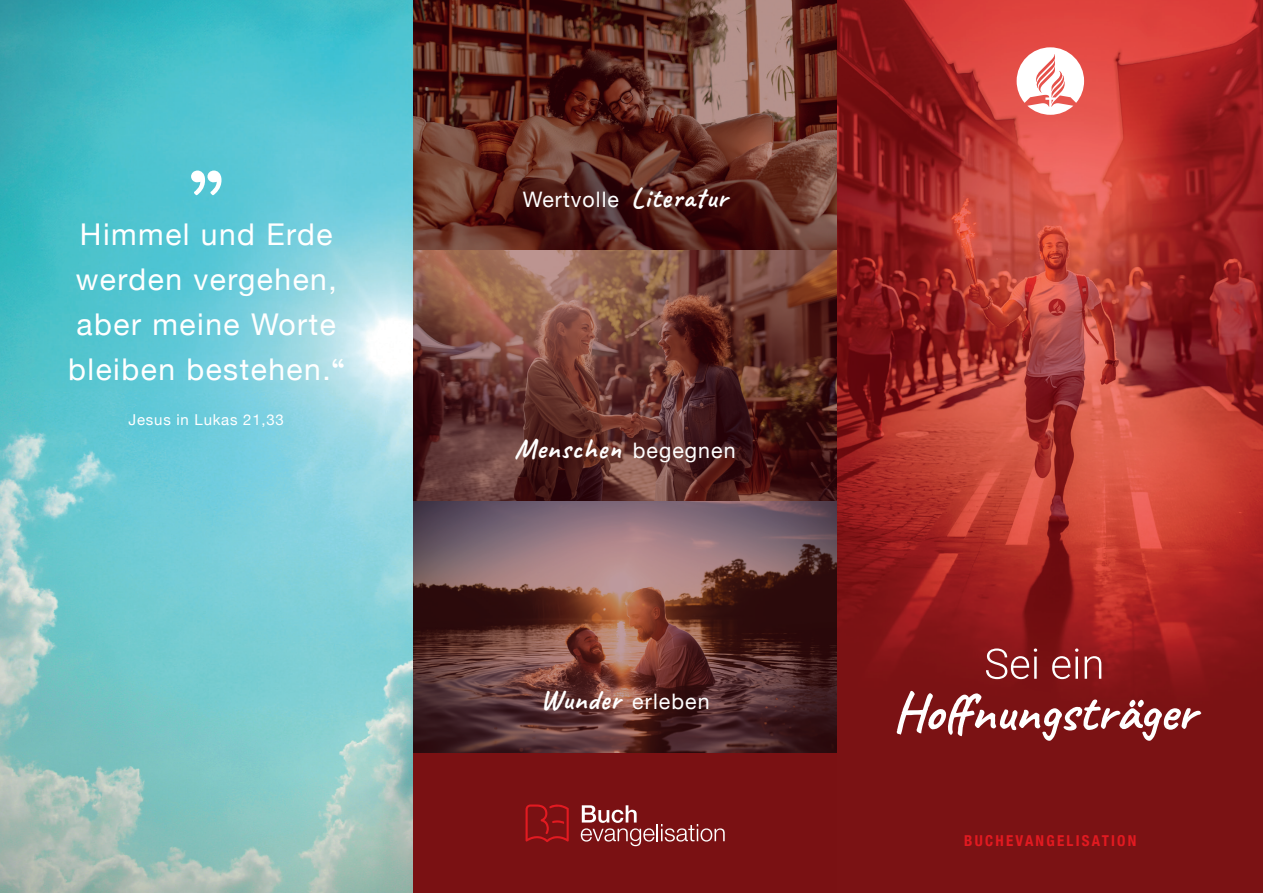
<style>
.page{position:relative;width:1263px;height:893px;background:#fff}
.page>*{position:absolute;margin:0;border:0;box-sizing:border-box;transform-origin:0 0}
.t1{font:900 82.5px "Brandon Grotesque";color:#fff}
.t2{font:30px/45px "Helvetica Neue";letter-spacing:.05em;color:#fff;text-align:center}
.t3{font:700 28.5px "Caveat";letter-spacing:.03em;color:#fff}
.t4{font:21.3px "Helvetica Neue";letter-spacing:.05em;color:#fff}
.t5{font:700 condensed 15px "Helvetica Neue";letter-spacing:.15em;color:#e21a21}
.t6{font:15px "Helvetica Neue";letter-spacing:.05em;color:#fff}
.s1{font-family:"Brandon Grotesque";font-weight:900}
.s2{font-family:"Caveat";font-weight:700;font-size:28.5px}
.s3{font-family:"Helvetica Neue";font-weight:400;font-size:21.3px}
</style>
<div class="page">
<div style="left:412px;top:0;width:426px;height:893px;background:#7a1113"></div>
<img style="left:412px;top:0;width:426px;height:753px">
<img style="left:838px;top:0;width:425px;height:893px">
<svg style="left:1017px;top:47px;width:67px;height:68px"></svg>
<svg style="left:986px;top:648px;width:51px;height:31px;background:#a14e50"></svg>
<svg style="left:1052px;top:648px;width:26px;height:31px"></svg>
<svg style="left:1085px;top:656px;width:16px;height:23px"></svg>
<svg style="left:897px;top:691px;width:304px;height:50px"></svg>
<svg style="left:581px;top:805px;width:144px;height:41px"></svg>
<svg style="left:525px;top:804px;width:44px;height:38px"></svg>
<img style="left:0;top:0;width:412px;height:893px">
<h1 class="t1" style="left:189px;top:95px;width:37px">„</h1>
<p class="t2" style="left:68px;top:213px;width:278px">Himmel und Erde werden vergehen, aber meine Worte bleiben bestehen.<span class="s1">“</span></p>
<p class="t6" style="left:129px;top:408px;width:157px">Jesus in Lukas 21,33</p>
<p class="t4" style="left:523px;top:184px;width:206px">Wertvolle <span class="s2">Literatur</span></p>
<p class="t3" style="left:514px;top:430px;width:223px">Menschen <span class="s3">begegnen</span></p>
<p class="t4" style="left:541px;top:686px;width:170px"><span class="s2">Wunder</span> erleben</p>
<p class="t5" style="left:964px;top:828px;width:174px">BUCHEVANGELISATION</p>
</div>
